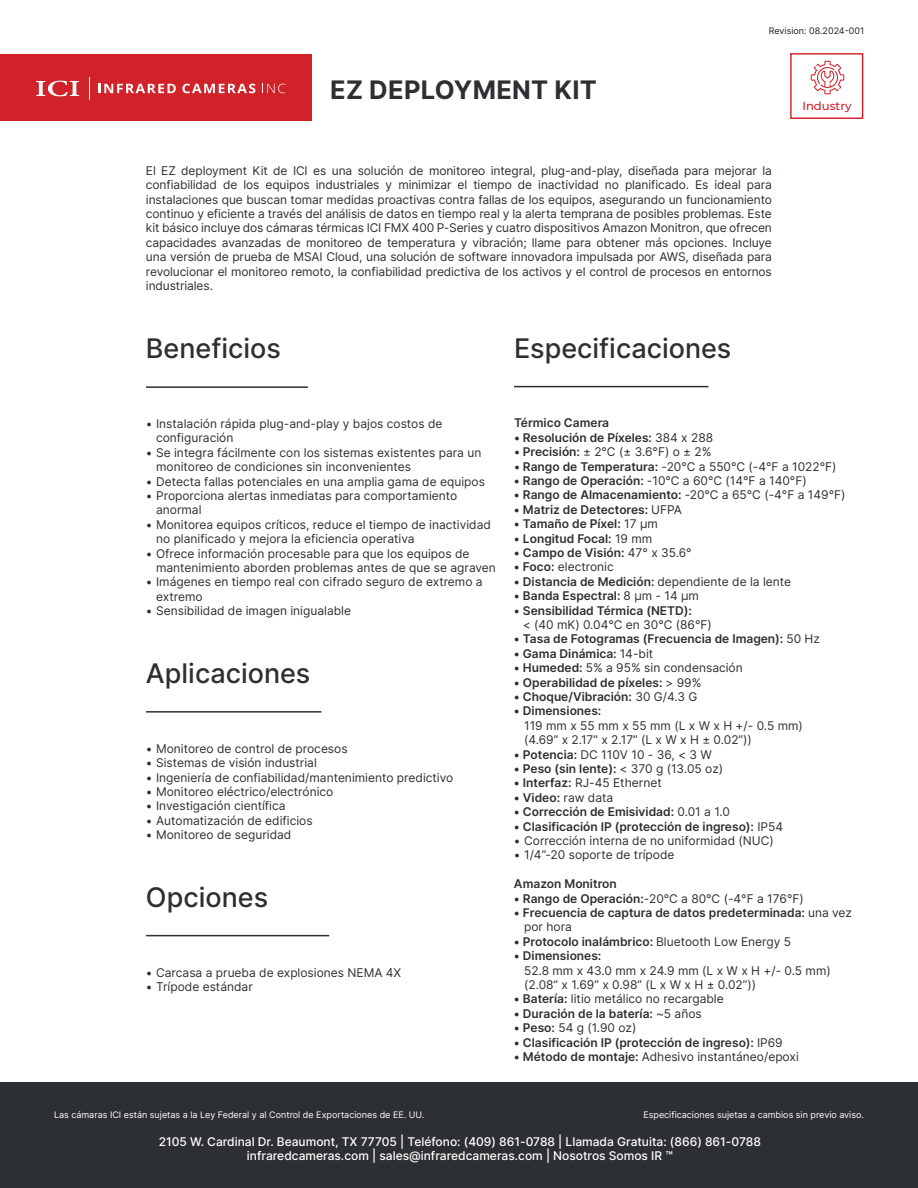
<style>
.page{position:relative;width:918px;height:1188px;background:#fff}
.page>*{position:absolute;margin:0;border:0;box-sizing:border-box;transform-origin:0 0}
.Title_Column{font:500 27px "Inter";color:#2c3032}
.t1{font:700 25.5px "Inter";letter-spacing:.01em;color:#2c3032}
.t2{font:17.4px "Myriad Pro";color:#231f20}
.General_Info{font:12px/14.4px "Inter";color:#2c3032;text-align:justify}
.Information_Centered{font:12px "Inter";color:#2c3032}
.t3{font:600 12px "Inter";color:#2c3032}
.t4{font:500 12px "Inter";color:#fff}
.t5{font:500 11.7px "Montserrat";color:#d3212a}
.General_Info-2{font:9px "Inter";color:#fff}
.t6{font:9px "Inter";color:#231f20}
.s1{font-weight:400}
.s2{font-weight:600}
</style>
<div class="page">
<hr style="left:146px;top:386px;width:162px;height:2px;background:#2c3032">
<hr style="left:146px;top:711px;width:175px;height:2px;background:#2c3032">
<hr style="left:146px;top:935px;width:183px;height:1px;background:#2c3032">
<div style="left:0;top:54px;width:312px;height:66px;background:#d12129"></div>
<svg style="left:36px;top:80px;width:43px;height:16px"></svg>
<svg style="left:98px;top:84px;width:78px;height:9px"></svg>
<svg style="left:182px;top:84px;width:73px;height:9px"></svg>
<svg style="left:262px;top:84px;width:24px;height:9px"></svg>
<div style="left:790px;top:53px;width:73px;height:66px;border:1px solid #d3212a"></div>
<svg style="left:811px;top:61px;width:33px;height:33px"></svg>
<hr style="left:514px;top:386px;width:194px;height:1px;background:#2c3032">
<div style="left:0;top:1083px;width:918px;height:105px;background:#2c3032"></div>
<p class="t1" style="left:330px;top:70px;width:268px">EZ DEPLOYMENT KIT</p>
<p class="t2" style="left:796px;top:15px;width:63px">Edit Text</p>
<p class="t6" style="left:769px;top:25px;width:97px">Revision: 08.2024-001</p>
<p class="t5" style="left:802px;top:97px;width:51px">Industry</p>
<p class="General_Info" style="left:146px;top:163px;width:628px">El EZ deployment Kit de ICI es una solución de monitoreo integral, plug-and-play, diseñada para mejorar la confiabilidad de los equipos industriales y minimizar el tiempo de inactividad no planificado. Es ideal para instalaciones que buscan tomar medidas proactivas contra fallas de los equipos, asegurando un funcionamiento continuo y eficiente a través del análisis de datos en tiempo real y la alerta temprana de posibles problemas. Este kit básico incluye dos cámaras térmicas ICI FMX 400 P-Series y cuatro dispositivos Amazon Monitron, que ofrecen capacidades avanzadas de monitoreo de temperatura y vibración; llame para obtener más opciones. Incluye una versión de prueba de MSAI Cloud, una solución de software innovadora impulsada por AWS, diseñada para revolucionar el monitoreo remoto, la confiabilidad predictiva de los activos y el control de procesos en entornos industriales.</p>
<p class="Title_Column" style="left:146px;top:328px;width:136px">Beneficios</p>
<p class="Title_Column" style="left:514px;top:328px;width:219px">Especificaciones</p>
<p class="Information_Centered" style="left:146px;top:415px;width:298px">• Instalación rápida plug-and-play y bajos costos de</p>
<p class="Information_Centered" style="left:156px;top:429px;width:79px">configuración</p>
<p class="Information_Centered" style="left:146px;top:444px;width:337px">• Se integra fácilmente con los sistemas existentes para un</p>
<p class="Information_Centered" style="left:156px;top:458px;width:256px">monitoreo de condiciones sin inconvenientes</p>
<p class="Information_Centered" style="left:146px;top:473px;width:340px">• Detecta fallas potenciales en una amplia gama de equipos</p>
<p class="Information_Centered" style="left:146px;top:487px;width:313px">• Proporciona alertas inmediatas para comportamiento</p>
<p class="Information_Centered" style="left:156px;top:501px;width:47px">anormal</p>
<p class="Information_Centered" style="left:146px;top:516px;width:346px">• Monitorea equipos críticos, reduce el tiempo de inactividad</p>
<p class="Information_Centered" style="left:156px;top:530px;width:260px">no planificado y mejora la eficiencia operativa</p>
<p class="Information_Centered" style="left:146px;top:545px;width:325px">• Ofrece información procesable para que los equipos de</p>
<p class="Information_Centered" style="left:156px;top:559px;width:341px">mantenimiento aborden problemas antes de que se agraven</p>
<p class="Information_Centered" style="left:146px;top:573px;width:338px">• Imágenes en tiempo real con cifrado seguro de extremo a</p>
<p class="Information_Centered" style="left:156px;top:588px;width:48px">extremo</p>
<p class="Information_Centered" style="left:146px;top:602px;width:207px">• Sensibilidad de imagen inigualable</p>
<p class="Title_Column" style="left:146px;top:653px;width:166px">Aplicaciones</p>
<p class="Information_Centered" style="left:146px;top:740px;width:203px">• Monitoreo de control de procesos</p>
<p class="Information_Centered" style="left:146px;top:754px;width:172px">• Sistemas de visión industrial</p>
<p class="Information_Centered" style="left:146px;top:768px;width:309px">• Ingeniería de confiabilidad/mantenimiento predictivo</p>
<p class="Information_Centered" style="left:146px;top:783px;width:189px">• Monitoreo eléctrico/electrónico</p>
<p class="Information_Centered" style="left:146px;top:797px;width:141px">• Investigación científica</p>
<p class="Information_Centered" style="left:146px;top:812px;width:168px">• Automatización de edificios</p>
<p class="Information_Centered" style="left:146px;top:826px;width:147px">• Monitoreo de seguridad</p>
<p class="Title_Column" style="left:146px;top:877px;width:124px">Opciones</p>
<p class="Information_Centered" style="left:146px;top:963px;width:257px">• Carcasa a prueba de explosiones NEMA 4X</p>
<p class="Information_Centered" style="left:146px;top:978px;width:108px">• Trípode estándar</p>
<p class="t3" style="left:514px;top:414px;width:97px">Térmico Camera</p>
<p class="t3" style="left:514px;top:429px;width:201px">• Resolución de Píxeles: <span class="s1">384 x 288</span></p>
<p class="General_Info" style="left:514px;top:444px;width:199px"><span class="s2">• Precisión:</span> ± 2°C (± 3.6°F) o ± 2%</p>
<p class="General_Info" style="left:514px;top:459px;width:324px"><span class="s2">• Rango de Temperatura:</span> -20°C a 550°C (-4°F a 1022°F)</p>
<p class="General_Info" style="left:514px;top:473px;width:294px"><span class="s2">• Rango de Operación:</span> -10°C a 60°C (14°F a 140°F)</p>
<p class="t3" style="left:514px;top:486px;width:333px">• Rango de Almacenamiento: <span class="s1">-20°C a 65°C (-4°F a 149°F)</span></p>
<p class="t3" style="left:514px;top:501px;width:170px">• Matriz de Detectores: <span class="s1">UFPA</span></p>
<p class="t3" style="left:514px;top:515px;width:145px">• Tamaño de Píxel: <span class="s1">17 μm</span></p>
<p class="t3" style="left:514px;top:529px;width:140px">• Longitud Focal: <span class="s1">19 mm</span></p>
<p class="t3" style="left:514px;top:544px;width:179px">• Campo de Visión: <span class="s1">47° x 35.6°</span></p>
<p class="General_Info" style="left:514px;top:560px;width:101px"><span class="s2">• Foco:</span> electronic</p>
<p class="t3" style="left:514px;top:573px;width:279px">• Distancia de Medición: <span class="s1">dependiente de la lente</span></p>
<p class="t3" style="left:514px;top:587px;width:187px">• Banda Espectral: <span class="s1">8 μm - 14 μm</span></p>
<p class="t3" style="left:514px;top:601px;width:180px">• Sensibilidad Térmica (NETD):</p>
<p class="General_Info" style="left:523px;top:617px;width:191px">&lt; (40 mK) 0.04°C en 30°C (86°F)</p>
<p class="t3" style="left:514px;top:630px;width:308px">• Tasa de Fotogramas (Frecuencia de Imagen): <span class="s1">50 Hz</span></p>
<p class="t3" style="left:514px;top:645px;width:141px">• Gama Dinámica: <span class="s1">14-bit</span></p>
<p class="General_Info" style="left:514px;top:660px;width:230px"><span class="s2">• Humeded:</span> 5% a 95% sin condensación</p>
<p class="t3" style="left:514px;top:673px;width:189px">• Operabilidad de píxeles: <span class="s1">&gt; 99%</span></p>
<p class="t3" style="left:514px;top:688px;width:185px">• Choque/Vibración: <span class="s1">30 G/4.3 G</span></p>
<p class="t3" style="left:514px;top:702px;width:89px">• Dimensiones:</p>
<p class="General_Info" style="left:524px;top:718px;width:280px">119 mm x 55 mm x 55 mm (L x W x H +/- 0.5 mm)</p>
<p class="General_Info" style="left:524px;top:732px;width:229px">(4.69” x 2.17” x 2.17” (L x W x H ± 0.02”))</p>
<p class="General_Info" style="left:514px;top:747px;width:199px"><span class="s2">• Potencia:</span> DC 110V 10 - 36, &lt; 3 W</p>
<p class="t3" style="left:514px;top:760px;width:211px">• Peso (sin lente): <span class="s1">&lt; 370 g (13.05 oz)</span></p>
<p class="General_Info" style="left:514px;top:776px;width:149px"><span class="s2">• Interfaz:</span> RJ-45 Ethernet</p>
<p class="t3" style="left:514px;top:789px;width:101px">• Video: <span class="s1">raw data</span></p>
<p class="t3" style="left:514px;top:803px;width:217px">• Corrección de Emisividad: <span class="s1">0.01 a 1.0</span></p>
<p class="t3" style="left:514px;top:817px;width:271px">• Clasificación IP (protección de ingreso): <span class="s1">IP54</span></p>
<p class="General_Info" style="left:514px;top:833px;width:261px">• Corrección interna de no uniformidad (NUC)</p>
<p class="Information_Centered" style="left:514px;top:846px;width:162px">• 1/4”-20 soporte de trípode</p>
<p class="t3" style="left:514px;top:875px;width:104px">Amazon Monitron</p>
<p class="General_Info" style="left:514px;top:891px;width:291px"><span class="s2">• Rango de Operación:</span>-20°C a 80°C (-4°F a 176°F)</p>
<p class="t3" style="left:514px;top:904px;width:340px">• Frecuencia de captura de datos predeterminada: <span class="s1">una vez</span></p>
<p class="General_Info" style="left:524px;top:920px;width:49px">por hora</p>
<p class="t3" style="left:514px;top:933px;width:279px">• Protocolo inalámbrico: <span class="s1">Bluetooth Low Energy 5</span></p>
<p class="t3" style="left:514px;top:947px;width:89px">• Dimensiones:</p>
<p class="General_Info" style="left:524px;top:963px;width:308px">52.8 mm x 43.0 mm x 24.9 mm (L x W x H +/- 0.5 mm)</p>
<p class="General_Info" style="left:524px;top:977px;width:234px">(2.08” x 1.69” x 0.98” (L x W x H ± 0.02”))</p>
<p class="General_Info" style="left:514px;top:992px;width:211px"><span class="s2">• Batería:</span> litio metálico no recargable</p>
<p class="t3" style="left:514px;top:1005px;width:189px">• Duración de la batería: <span class="s1">~5 años</span></p>
<p class="General_Info" style="left:514px;top:1020px;width:124px"><span class="s2">• Peso:</span> 54 g (1.90 oz)</p>
<p class="t3" style="left:514px;top:1033px;width:270px">• Clasificación IP (protección de ingreso): <span class="s1">IP69</span></p>
<p class="General_Info" style="left:514px;top:1049px;width:286px"><span class="s2">• Método de montaje:</span> Adhesivo instantáneo/epoxi</p>
<p class="General_Info-2" style="left:54px;top:1109px;width:372px">Las cámaras ICI están sujetas a la Ley Federal y al Control de Exportaciones de EE. UU.</p>
<p class="General_Info-2" style="left:643px;top:1109px;width:222px">Especificaciones sujetas a cambios sin previo aviso.</p>
<p class="t4" style="left:159px;top:1132px;width:604px">2105 W. Cardinal Dr. Beaumont, TX 77705 | Teléfono: (409) 861-0788 | Llamada Gratuita: (866) 861-0788</p>
<p class="t4" style="left:247px;top:1147px;width:427px">infraredcameras.com | sales@infraredcameras.com | Nosotros Somos IR ™</p>
</div>
